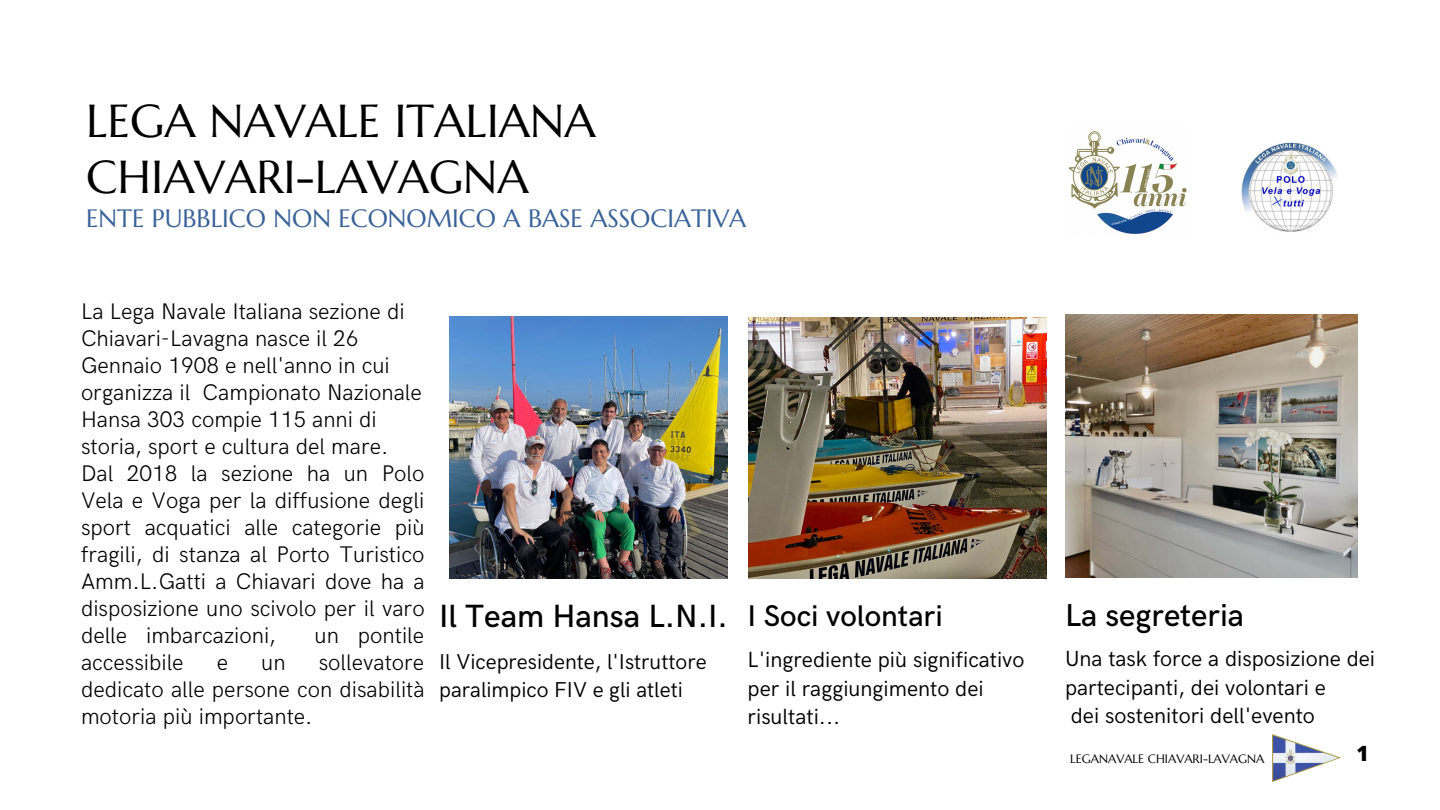
<style>
.page{position:relative;width:1440px;height:810px;background:#fff}
.page>*{position:absolute;margin:0;border:0;box-sizing:border-box;transform-origin:0 0}
.t1{font:46.2px "Marcellus";color:#000}
.t2{font:500 32.3px "HK Grotesk";color:#000}
.t3{font:500 31.8px "HK Grotesk";color:#000}
.t4{font:500 30px "HK Grotesk";color:#000}
.t5{font:25.1px "Marcellus";color:#396298}
.t6{font:300 22.6px/27px "HK Grotesk";color:#000;text-align:justify}
.t7{font:22px/28.5px "HK Grotesk";color:#000}
.t8{font:21.6px/27.8px "HK Grotesk";color:#000}
.t9{font:800 21px "Open Sans";color:#000}
.t10{font:12.2px "Marcellus";color:#000}
</style>
<div class="page">
<img style="left:449px;top:316px;width:278px;height:263px">
<img style="left:748px;top:318px;width:299px;height:261px">
<img style="left:1066px;top:315px;width:292px;height:262px">
<img style="left:1069px;top:131px;width:118px;height:103px">
<img style="left:1241px;top:143px;width:97px;height:89px">
<img style="left:1273px;top:735px;width:67px;height:46px">
<p class="t1" style="left:86px;top:92px;width:511px">LEGA NAVALE ITALIANA</p>
<p class="t1" style="left:86px;top:148px;width:444px">CHIAVARI-LAVAGNA</p>
<p class="t5" style="left:86px;top:203px;width:662px">ENTE PUBBLICO NON ECONOMICO A BASE ASSOCIATIVA</p>
<p class="t6" style="left:81px;top:299px;width:342px;text-align:left">La Lega Navale Italiana sezione di<br>Chiavari-Lavagna nasce il 26<br>Gennaio 1908 e nell'anno in cui organizza il Campionato Nazionale<br>Hansa 303 compie 115 anni di storia, sport e cultura del mare.</p>
<p class="t6" style="left:81px;top:461px;width:345px">Dal 2018 la sezione ha un Polo Vela e Voga per la diffusione degli sport acquatici alle categorie più fragili, di stanza al Porto Turistico Amm.L.Gatti a Chiavari dove ha a disposizione uno scivolo per il varo delle imbarcazioni,</p>
<p class="t6" style="left:315px;top:623px;width:111px">un pontile</p>
<p class="t6" style="left:81px;top:650px;width:104px">accessibile</p>
<p class="t6" style="left:217px;top:650px;width:13px">e</p>
<p class="t6" style="left:261px;top:650px;width:26px">un</p>
<p class="t6" style="left:81px;top:650px;width:345px;text-indent:238px">sollevatore dedicato alle persone con disabilità motoria più importante.</p>
<p class="t2" style="left:439px;top:598px;width:290px">Il Team Hansa L.N.I.</p>
<p class="t8" style="left:439px;top:649px;width:269px">Il Vicepresidente, l'Istruttore paralimpico FIV e gli atleti</p>
<p class="t4" style="left:748px;top:599px;width:197px">I Soci volontari</p>
<p class="t7" style="left:748px;top:646px;width:278px">L'ingrediente più significativo per il raggiungimento dei risultati...</p>
<p class="t3" style="left:1065px;top:598px;width:181px">La segreteria</p>
<p class="t7" style="left:1065px;top:645px;width:312px">Una task force a disposizione dei partecipanti, dei volontari e<br>dei sostenitori dell'evento</p>
<p class="t10" style="left:1070px;top:752px;width:196px">LEGANAVALE CHIAVARI-LAVAGNA</p>
<p class="t9" style="left:1357px;top:739px;width:14px">1</p>
</div>
